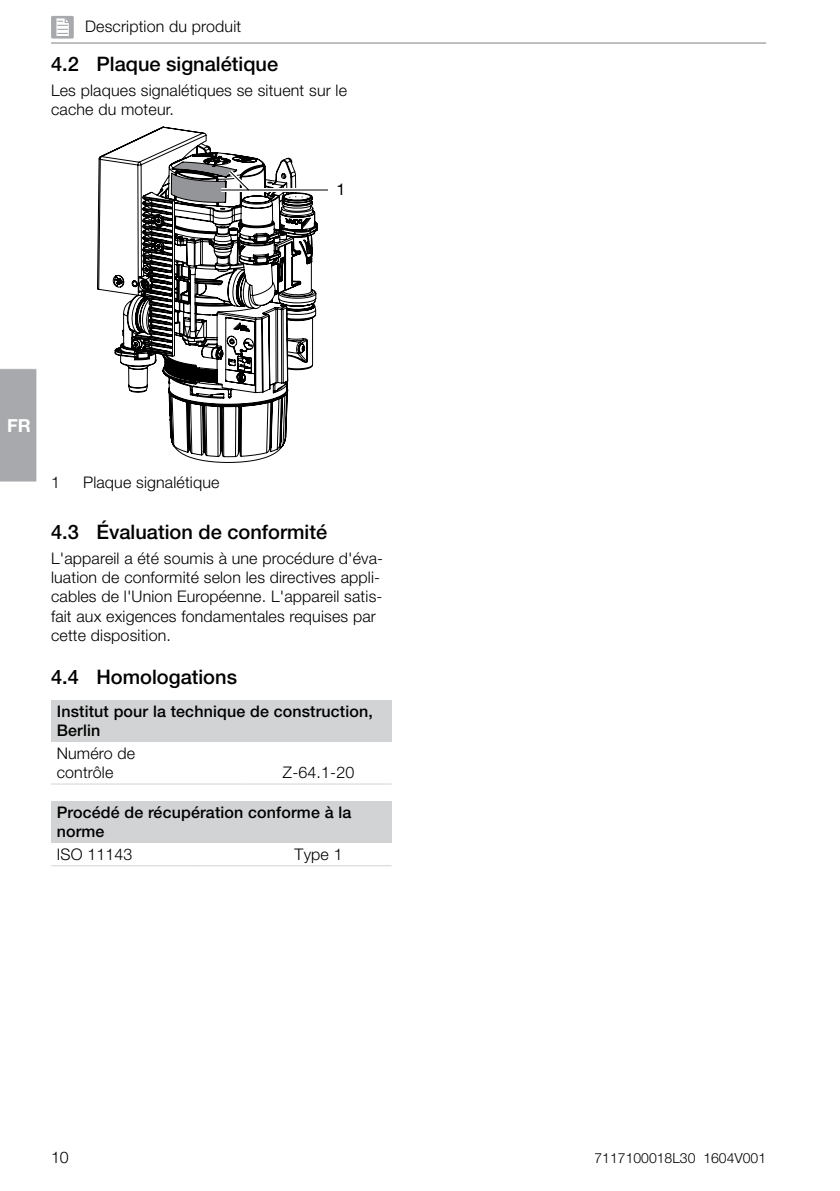
<style>
.page{position:relative;width:840px;height:1191px;background:#fff}
.page>*{position:absolute;margin:0;border:0;box-sizing:border-box;transform-origin:0 0}
.t1{font:500 20px "Helvetica Neue LT Pro";color:#000}
.t2{font:700 18px "Helvetica Neue LT Pro";color:#fff}
.t3{font:300 16px/19.2px "Helvetica Neue LT Pro";letter-spacing:.01em;color:#000}
.t4{font:500 16px/19.2px "Helvetica Neue LT Pro";letter-spacing:.01em;color:#000}
.t5{font:16px "Helvetica Neue LT Pro";color:#000}
.t6{font:300 14px "Helvetica Neue LT Pro";color:#000}
</style>
<div class="page">
<hr style="left:51px;top:42px;width:714px;height:2px;background:#a7a9ac">
<svg style="left:97px;top:127px;width:221px;height:336px"></svg>
<svg style="left:171px;top:162px;width:157px;height:40px"></svg>
<div style="left:51px;top:700px;width:340px;height:42px;background:#d1d3d4"></div>
<hr style="left:51px;top:783px;width:146px;height:1px;background:#d1d3d4">
<hr style="left:197px;top:783px;width:48px;height:1px;background:#d1d3d4">
<hr style="left:245px;top:783px;width:146px;height:1px;background:#d1d3d4">
<div style="left:51px;top:801px;width:340px;height:42px;background:#d1d3d4"></div>
<hr style="left:51px;top:865px;width:146px;height:1px;background:#d1d3d4">
<hr style="left:197px;top:865px;width:48px;height:1px;background:#d1d3d4">
<hr style="left:245px;top:865px;width:146px;height:1px;background:#d1d3d4">
<div style="left:0;top:368px;width:37px;height:114px;background:#a7a9ac"></div>
<div style="left:51px;top:16px;width:23px;height:23px;background:#a7a9ac;border-radius:2px"></div>
<svg style="left:56px;top:18px;width:13px;height:18px"></svg>
<p class="t3" style="left:85px;top:16px;width:157px">Description du produit</p>
<p class="t1" style="left:51px;top:52px;width:228px">4.2 Plaque signalétique</p>
<p class="t3" style="left:51px;top:80px;width:297px">Les plaques signalétiques se situent sur le cache du moteur.</p>
<p class="t5" style="left:336px;top:180px;width:10px">1</p>
<p class="t2" style="left:7px;top:414px;width:25px">FR</p>
<p class="t3" style="left:51px;top:472px;width:10px">1</p>
<p class="t3" style="left:83px;top:472px;width:138px">Plaque signalétique</p>
<p class="t1" style="left:51px;top:520px;width:277px">4.3 Évaluation de conformité</p>
<p class="t3" style="left:51px;top:548px;width:333px">L'appareil a été soumis à une procédure d'éva&shy;luation de conformité selon les directives appli&shy;cables de l'Union Européenne. L'appareil satis&shy;fait aux exigences fondamentales requises par cette disposition.</p>
<p class="t1" style="left:51px;top:664px;width:187px">4.4 Homologations</p>
<p class="t4" style="left:57px;top:701px;width:317px">Institut pour la technique de construction,<br>Berlin</p>
<p class="t3" style="left:57px;top:743px;width:80px">Numéro de contrôle</p>
<p class="t3" style="left:283px;top:762px;width:73px">Z-64. 1-20</p>
<p class="t4" style="left:57px;top:802px;width:296px">Procédé de récupération conforme à la norme</p>
<p class="t3" style="left:57px;top:844px;width:77px">ISO 11143</p>
<p class="t3" style="left:294px;top:844px;width:49px">Type 1</p>
<p class="t3" style="left:51px;top:1147px;width:19px">10</p>
<p class="t6" style="left:594px;top:1149px;width:173px">7117100018L30 1604V001</p>
</div>
